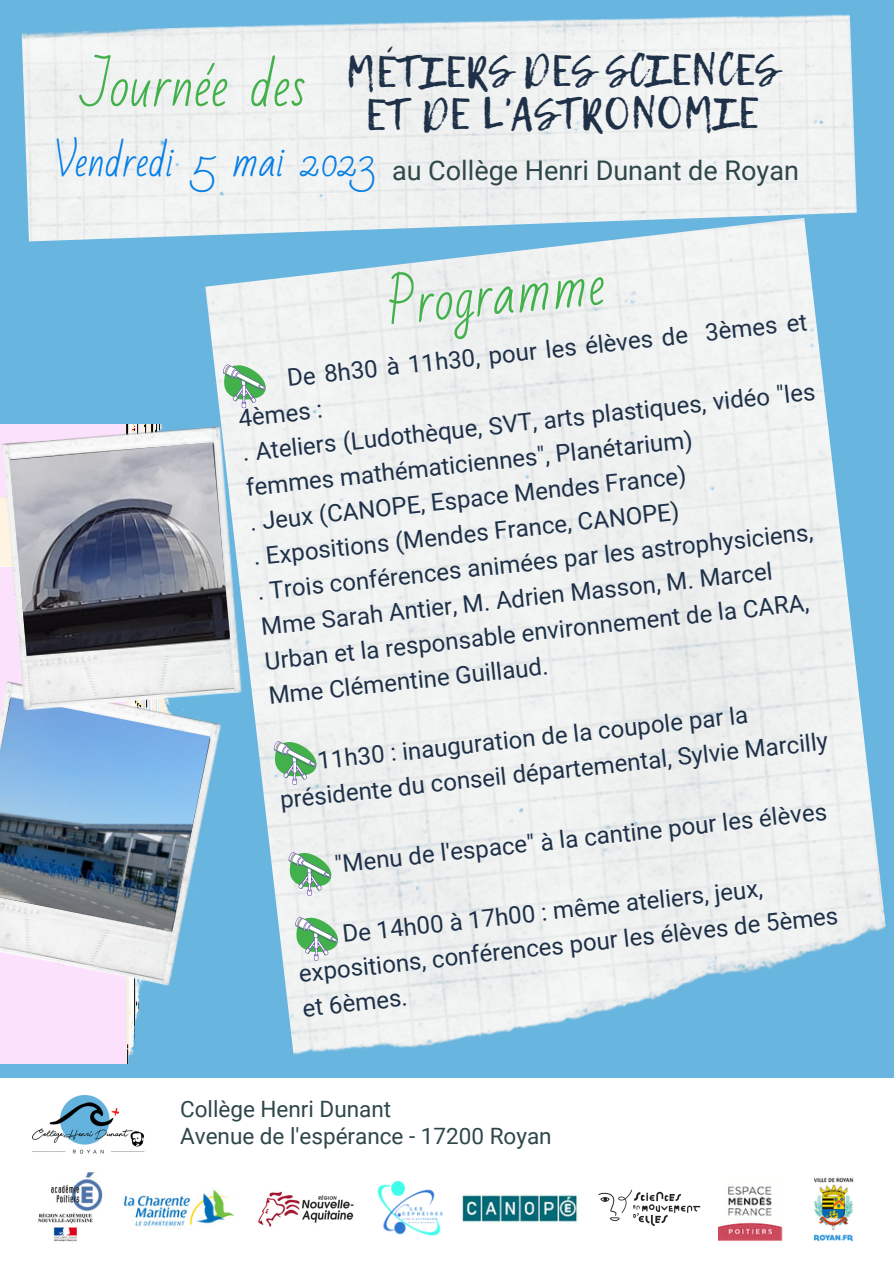
<style>
.page{position:relative;width:894px;height:1264px;background:#fff}
.page>*{position:absolute;margin:0;border:0;box-sizing:border-box;transform-origin:0 0}
.t1{font:52.5px "Bad Script";color:#43b14b}
.t2{font:43.5px/42.9px "Lemon Tuesday";color:#1e3148;text-align:center}
.t3{font:27px "Roboto";color:#2f474a}
.t4{font:24px/35px "Roboto";color:#1e3148}
.t5{font:22.5px/27px "Roboto";color:#2f474a}
</style>
<div class="page">
<div style="left:0;top:0;width:893px;height:1263px;background:#68b5df"></div>
<img style="left:0;top:424px;width:140px;height:640px">
<img style="left:0;top:679px;width:180px;height:311px">
<img style="left:0;top:697px;width:205px;height:234px">
<img style="left:1px;top:424px;width:204px;height:289px">
<img style="left:9px;top:442px;width:196px;height:213px">
<img style="left:205px;top:241px;width:681px;height:814px">
<img style="left:22px;top:14px;width:834px;height:227px">
<svg style="left:223px;top:364px;width:42px;height:44px;background:#9fc9a9"></svg>
<svg style="left:273px;top:741px;width:43px;height:44px;background:#9fc8a9"></svg>
<svg style="left:295px;top:916px;width:43px;height:44px;background:#a0c9a9"></svg>
<svg style="left:288px;top:852px;width:43px;height:43px;background:#9ec8a8"></svg>
<div style="left:0;top:1078px;width:893px;height:185px;background:#fff"></div>
<img style="left:32px;top:1095px;width:113px;height:59px">
<img style="left:124px;top:1189px;width:110px;height:40px">
<img style="left:258px;top:1191px;width:96px;height:36px">
<img style="left:461px;top:1193px;width:117px;height:30px">
<img style="left:718px;top:1186px;width:65px;height:54px">
<img style="left:377px;top:1180px;width:66px;height:55px">
<img style="left:813px;top:1177px;width:41px;height:65px">
<img style="left:38px;top:1172px;width:65px;height:70px">
<img style="left:598px;top:1189px;width:102px;height:37px">
<h1 class="t1" style="left:83px;top:57px;width:225px">Journée des</h1>
<h2 class="t2" style="left:346px;top:49px;width:433px">MÉTIERS DES SCIENCES<br>ET DE L'ASTRONOMIE</h2>
<p class="t3" style="left:54px;top:155px;width:746px"><sup>Vendredi</sup> <sup>5</sup> <sup>mai</sup> <sup>2023</sup> au Collège Henri Dunant de Royan</p>
<h1 class="t1" style="left:384px;top:275px;width:220px;rotate:-5deg">Programme</h1>
<p class="t4" style="left:233px;top:365px;width:577px;text-indent:52px;rotate:-6deg">De 8h30 à 11h30, pour les élèves de 3èmes et 4èmes :<br>. Ateliers (Ludothèque, SVT, arts plastiques, vidéo "les femmes mathématiciennes", Planétarium)<br>. Jeux (CANOPE, Espace Mendes France)<br>. Expositions (Mendes France, CANOPE)<br>. Trois conférences animées par les astrophysiciens, Mme Sarah Antier, M. Adrien Masson, M. Marcel Urban et la responsable environnement de la CARA, Mme Clémentine Guillaud.</p>
<p class="t4" style="left:274px;top:747px;width:552px;text-indent:41px;rotate:-6deg">11h30 : inauguration de la coupole par la présidente du conseil départemental, Sylvie Marcilly</p>
<p class="t4" style="left:333px;top:846px;width:496px;rotate:-6deg">"Menu de l'espace" à la cantine pour les élèves</p>
<p class="t4" style="left:293px;top:920px;width:543px;text-indent:47px;rotate:-6deg">De 14h00 à 17h00 : même ateliers, jeux, expositions, conférences pour les élèves de 5èmes et 6èmes.</p>
<p class="t5" style="left:180px;top:1095px;width:373px">Collège Henri Dunant<br>Avenue de l'espérance - 17200 Royan</p>
</div>
